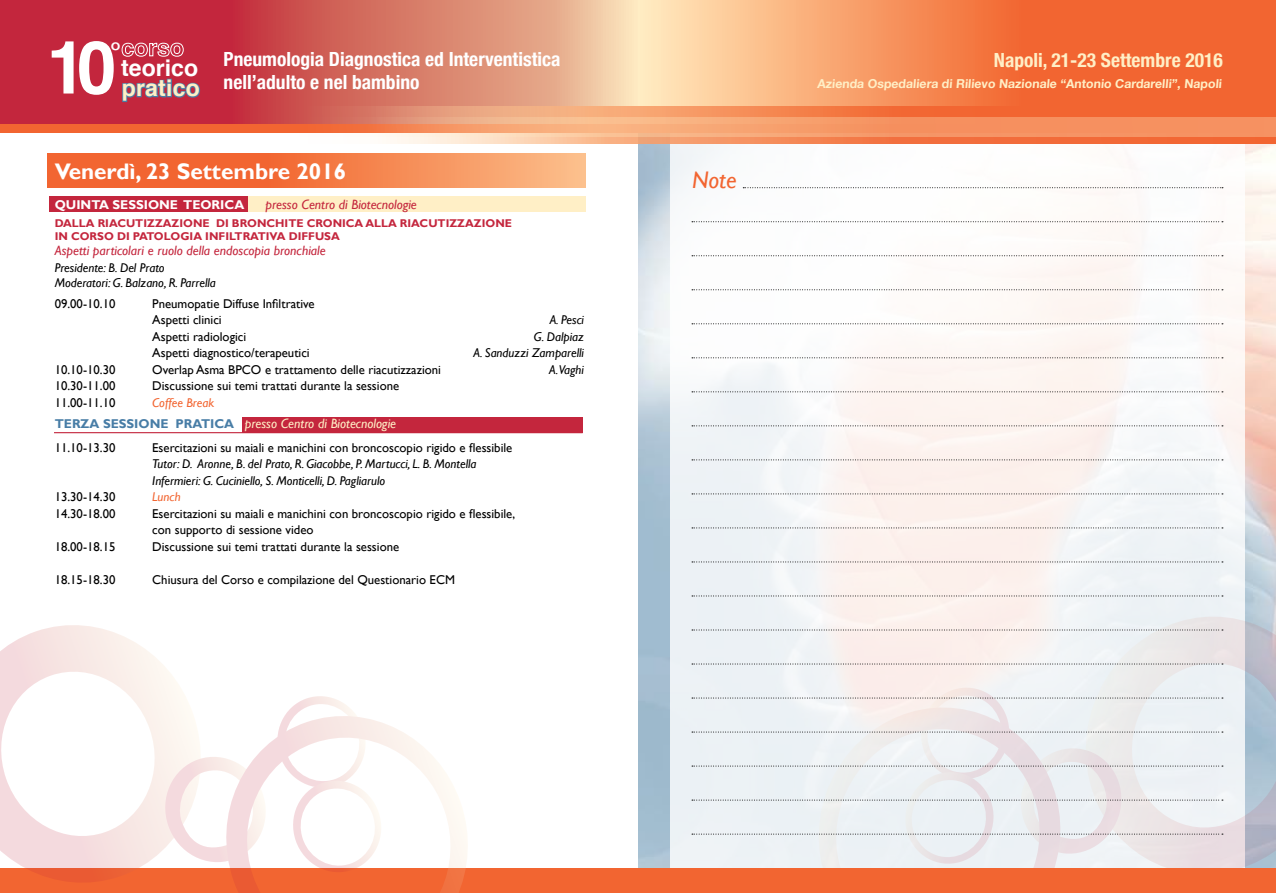
<style>
.page{position:relative;width:1276px;height:893px;background:#fff}
.page>*{position:absolute;margin:0;border:0;box-sizing:border-box;transform-origin:0 0}
.t1{font:700 73.65px "Helvetica";color:#fff;scale:.96 1}
.t2{font:700 31.2px "Minion Pro";color:#fff}
.t3{font:italic 24px "Gill Sans";color:#f26531}
.t4{font:700 23.1px "Helvetica";color:#fff}
.t5{font:700 23.1px "Helvetica";letter-spacing:.01em;color:#ffefc6}
.t6{font:700 22.5px "Gill Sans";color:#fff}
.t7{font:700 condensed 19.5px "Helvetica Neue";color:#fff}
.t8{font:700 condensed 19.5px "Helvetica Neue";color:#ffefc6}
.t9{font:italic 13.5px "Gill Sans";color:#c4263d}
.t10{font:italic 13.5px "Gill Sans";color:#ffefc6}
.t11{font:12.75px/16.5px "Gill Sans";color:#000}
.t12{font:italic 12.75px/16.5px "Gill Sans";color:#000}
.t13{font:700 12.75px "Gill Sans";color:#fff}
.t14{font:italic 12.75px "Gill Sans";color:#f26531}
.t15{font:700 12.3px "Helvetica Neue";color:#ffefc6}
.t16{font:700 11.25px/13.6px "Gill Sans";color:#c4263d}
.s1{font-weight:700;font-style:normal;font-size:12.75px;color:#487da6}
</style>
<div class="page">
<img style="left:638px;top:144px;width:638px;height:724px">
<div style="left:670px;top:83px;width:574px;height:790px;background:linear-gradient(to right,#f5f5f6,#fbf6f5)"></div>
<svg style="left:1070px;top:601px;width:206px;height:267px;background:#d9dee4"></svg>
<div style="left:0;top:868px;width:638px;height:25px;background:#f26531"></div>
<div style="left:638px;top:868px;width:638px;height:25px;background:#f26531"></div>
<svg style="left:0;top:625px;width:182px;height:257px"></svg>
<svg style="left:159px;top:691px;width:180px;height:187px"></svg>
<svg style="left:211px;top:701px;width:257px;height:192px"></svg>
<div style="left:238px;top:196px;width:347px;height:16px;background:#ffefc6"></div>
<div style="left:49px;top:196px;width:199px;height:16px;background:#c4263d"></div>
<div style="left:242px;top:417px;width:341px;height:16px;background:#c4263d"></div>
<hr style="left:54px;top:432px;width:529px;height:1px;background:#c4263d">
<svg style="left:47px;top:153px;width:538px;height:34px;background:#f4804b"></svg>
<svg style="left:0;top:0;width:638px;height:124px;background:#d1605d"></svg>
<svg style="left:638px;top:0;width:638px;height:106px;background:#f68d5a"></svg>
<div style="left:0;top:124px;width:1276px;height:9px;background:#f26531"></div>
<svg style="left:308px;top:106px;width:968px;height:38px;background:#f28c61"></svg>
<svg style="left:121px;top:42px;width:63px;height:15px"></svg>
<svg style="left:121px;top:79px;width:80px;height:24px;background:#914866"></svg>
<svg style="left:289px;top:117px;width:987px;height:19px;background:#f49c6f"></svg>
<svg style="left:692px;top:630px;width:531px;height:1px"></svg>
<svg style="left:692px;top:596px;width:531px;height:1px"></svg>
<svg style="left:692px;top:562px;width:531px;height:1px"></svg>
<svg style="left:692px;top:528px;width:531px;height:1px"></svg>
<svg style="left:692px;top:494px;width:531px;height:1px"></svg>
<svg style="left:692px;top:459px;width:531px;height:1px"></svg>
<svg style="left:692px;top:425px;width:531px;height:1px"></svg>
<svg style="left:692px;top:682px;width:531px;height:186px"></svg>
<svg style="left:692px;top:664px;width:531px;height:1px"></svg>
<svg style="left:692px;top:391px;width:531px;height:1px"></svg>
<svg style="left:692px;top:357px;width:531px;height:1px"></svg>
<svg style="left:692px;top:323px;width:531px;height:1px"></svg>
<svg style="left:692px;top:289px;width:531px;height:1px"></svg>
<svg style="left:692px;top:255px;width:531px;height:1px"></svg>
<svg style="left:692px;top:221px;width:531px;height:1px"></svg>
<svg style="left:743px;top:187px;width:480px;height:1px"></svg>
<h1 class="t1" style="left:47px;top:8px;width:74px">10</h1>
<h2 class="t2" style="left:110px;top:31px;width:12px">°</h2>
<h3 class="t4" style="left:121px;top:49px;width:78px">teorico</h3>
<h3 class="t5" style="left:122px;top:70px;width:80px">pratico</h3>
<h3 class="t7" style="left:224px;top:43px;width:338px">Pneumologia Diagnostica ed Interventistica</h3>
<h3 class="t7" style="left:224px;top:65px;width:197px">nell’adulto e nel bambino</h3>
<h3 class="t6" style="left:55px;top:158px;width:293px">Venerdì, 23 Settembre 2016</h3>
<p class="t13" style="left:55px;top:197px;width:191px">QUINTA SESSIONE TEORICA</p>
<p class="t9" style="left:265px;top:196px;width:153px">presso Centro di Biotecnologie</p>
<p class="t16" style="left:55px;top:216px;width:459px">DALLA RIACUTIZZAZIONE DI BRONCHITE CRONICA ALLA RIACUTIZZAZIONE<br>IN CORSO DI PATOLOGIA INFILTRATIVA DIFFUSA</p>
<p class="t9" style="left:55px;top:243px;width:272px">Aspetti particolari e ruolo della endoscopia bronchiale</p>
<p class="t12" style="left:55px;top:260px;width:163px;line-height:15px">Presidente: B. Del Prato<br>Moderatori: G. Balzano, R. Parrella</p>
<p class="t11" style="left:55px;top:296px;width:62px">09.00-10.10</p>
<p class="t11" style="left:152px;top:296px;width:164px">Pneumopatie Diffuse Infiltrative<br>Aspetti clinici<br>Aspetti radiologici<br>Aspetti diagnostico/terapeutici</p>
<p class="t11" style="left:55px;top:362px;width:62px">10.10-10.30</p>
<p class="t11" style="left:152px;top:362px;width:290px">Overlap Asma BPCO e trattamento delle riacutizzazioni</p>
<p class="t11" style="left:55px;top:378px;width:62px">10.30-11.00</p>
<p class="t11" style="left:152px;top:378px;width:248px">Discussione sui temi trattati durante la sessione</p>
<p class="t11" style="left:55px;top:395px;width:62px">11.00-11.10</p>
<p class="t14" style="left:152px;top:395px;width:63px">Coffee Break</p>
<p class="t10" style="left:55px;top:415px;width:343px"><span class="s1">TERZA SESSIONE PRATICA</span> presso Centro di Biotecnologie</p>
<p class="t11" style="left:55px;top:440px;width:62px">11.10-13.30</p>
<p class="t11" style="left:152px;top:440px;width:362px">Esercitazioni su maiali e manichini con broncoscopio rigido e flessibile</p>
<p class="t12" style="left:152px;top:456px;width:326px">Tutor: D. Aronne, B. del Prato, R. Giacobbe, P. Martucci, L. B. Montella<br>Infermieri: G. Cuciniello, S. Monticelli, D. Pagliarulo</p>
<p class="t11" style="left:55px;top:489px;width:62px">13.30-14.30</p>
<p class="t14" style="left:152px;top:490px;width:30px">Lunch</p>
<p class="t11" style="left:55px;top:506px;width:62px">14.30-18.00</p>
<p class="t11" style="left:152px;top:506px;width:365px">Esercitazioni su maiali e manichini con broncoscopio rigido e flessibile, con supporto di sessione video</p>
<p class="t11" style="left:55px;top:539px;width:62px">18.00-18.15</p>
<p class="t11" style="left:152px;top:539px;width:248px">Discussione sui temi trattati durante la sessione</p>
<p class="t11" style="left:55px;top:572px;width:62px">18.15-18.30</p>
<p class="t11" style="left:152px;top:572px;width:304px">Chiusura del Corso e compilazione del Questionario ECM</p>
<p class="t12" style="left:473px;top:312px;width:112px;text-align:right">A. Pesci<br>G. Dalpiaz<br>A. Sanduzzi Zamparelli<br>A.Vaghi</p>
<h3 class="t3" style="left:692px;top:166px;width:46px">Note</h3>
<h3 class="t8" style="left:994px;top:44px;width:230px">Napoli, 21-23 Settembre 2016</h3>
<p class="t15" style="left:817px;top:74px;width:408px">Azienda Ospedaliera di Rilievo Nazionale “Antonio Cardarelli”, Napoli</p>
</div>
